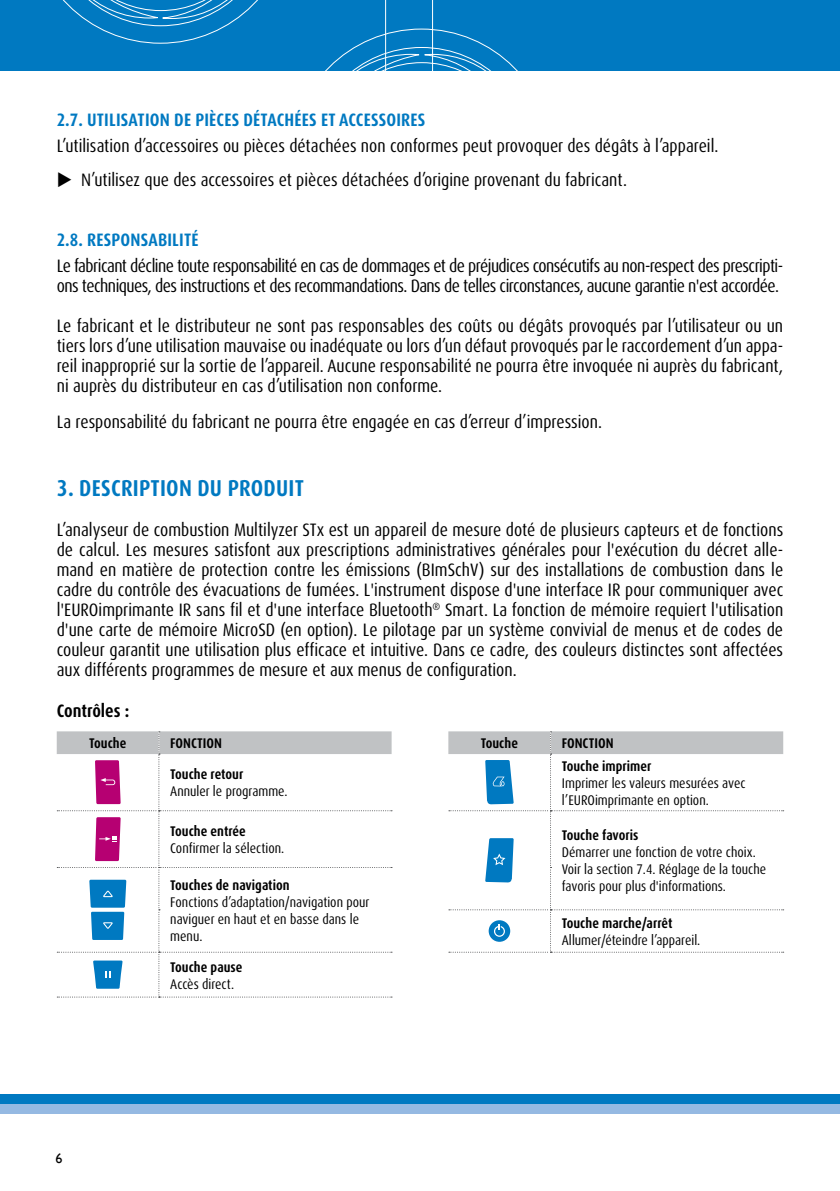
<style>
.page{position:relative;width:840px;height:1191px;background:#fff}
.page>*{position:absolute;margin:0;border:0;box-sizing:border-box;transform-origin:0 0}
.t1{font:700 condensed 23px "Dax Pro";letter-spacing:.01em;color:#0079c1}
.t2{font:condensed 18px/20px "Dax Pro";letter-spacing:-.005em;color:#000;text-align:justify}
.t3{font:condensed 18px/20px "Dax Pro";letter-spacing:-.03em;color:#000}
.t4{font:700 condensed 18px "Dax Pro";letter-spacing:.01em;color:#0079c1}
.t5{font:700 condensed 18px "Dax Pro";color:#000}
.t6{font:condensed 14px/17px "Dax Pro";color:#000}
.t7{font:700 condensed 14px "Dax Pro";color:#000}
.t8{font:14px "Gill Sans";color:#000}
</style>
<div class="page">
<div style="left:0;top:0;width:839px;height:71px;background:#0079c1"></div>
<div style="left:0;top:1094px;width:839px;height:10px;background:#0079c1"></div>
<div style="left:0;top:1104px;width:839px;height:10px;background:#95b9e2"></div>
<svg style="left:839px;top:1094px;width:1px;height:20px"></svg>
<svg style="left:62px;top:0;width:456px;height:71px"></svg>
<svg style="left:57px;top:731px;width:726px;height:266px"></svg>
<p class="t4" style="left:57px;top:108px;width:370px">2.7. UTILISATION DE PIÈCES DÉTACHÉES ET ACCESSOIRES</p>
<p class="t2" style="left:57px;top:136px;width:662px">L’utilisation d’accessoires ou pièces détachées non conformes peut provoquer des dégâts à l’appareil.</p>
<p class="t2" style="left:57px;top:170px;width:571px">◆ N’utilisez que des accessoires et pièces détachées d’origine provenant du fabricant.</p>
<p class="t4" style="left:57px;top:228px;width:143px">2.8. RESPONSABILITÉ</p>
<p class="t3" style="left:57px;top:255px;width:727px">Le fabricant décline toute responsabilité en cas de dommages et de préjudices consécutifs au non-respect des prescripti&shy;ons techniques, des instructions et des recommandations. Dans de telles circonstances, aucune garantie n'est accordée.</p>
<p class="t2" style="left:57px;top:315px;width:727px">Le fabricant et le distributeur ne sont pas responsables des coûts ou dégâts provoqués par l’utilisateur ou un tiers lors d’une utilisation mauvaise ou inadéquate ou lors d’un défaut provoqués par le raccordement d’un appa&shy;reil inapproprié sur la sortie de l’appareil. Aucune responsabilité ne pourra être invoquée ni auprès du fabricant, ni auprès du distributeur en cas d’utilisation non conforme.</p>
<p class="t2" style="left:57px;top:411px;width:546px">La responsabilité du fabricant ne pourra être engagée en cas d’erreur d’impression.</p>
<p class="t1" style="left:57px;top:473px;width:248px">3. DESCRIPTION DU PRODUIT</p>
<p class="t2" style="left:57px;top:519px;width:727px">L’analyseur de combustion Multilyzer STx est un appareil de mesure doté de plusieurs capteurs et de fonctions de calcul. Les mesures satisfont aux prescriptions administratives générales pour l'exécution du décret alle&shy;mand en matière de protection contre les émissions (BImSchV) sur des installations de combustion dans le cadre du contrôle des évacuations de fumées. L'instrument dispose d'une interface IR pour communiquer avec l'EUROimprimante IR sans fil et d'une interface Bluetooth<sup>®</sup> Smart. La fonction de mémoire requiert l'utilisation d'une carte de mémoire MicroSD (en option). Le pilotage par un système convivial de menus et de codes de couleur garantit une utilisation plus efficace et intuitive. Dans ce cadre, des couleurs distinctes sont affectées aux différents programmes de mesure et aux menus de configuration.</p>
<p class="t5" style="left:57px;top:699px;width:74px">Contrôles :</p>
<p class="t7" style="left:89px;top:734px;width:39px">Touche</p>
<p class="t7" style="left:170px;top:734px;width:53px">FONCTION</p>
<p class="t7" style="left:480px;top:734px;width:39px">Touche</p>
<p class="t7" style="left:561px;top:734px;width:53px">FONCTION</p>
<p class="t7" style="left:170px;top:765px;width:75px">Touche retour</p>
<p class="t6" style="left:170px;top:783px;width:119px">Annuler le programme.</p>
<p class="t7" style="left:561px;top:757px;width:91px">Touche imprimer</p>
<p class="t6" style="left:561px;top:774px;width:185px">Imprimer les valeurs mesurées avec l’EUROimprimante en option.</p>
<p class="t7" style="left:170px;top:822px;width:77px">Touche entrée</p>
<p class="t6" style="left:170px;top:840px;width:115px">Confirmer la sélection.</p>
<p class="t7" style="left:561px;top:826px;width:78px">Touche favoris</p>
<p class="t6" style="left:561px;top:844px;width:206px">Démarrer une fonction de votre choix.<br>Voir la section 7.4. Réglage de la touche</p>
<p class="t7" style="left:170px;top:876px;width:121px">Touches de navigation</p>
<p class="t6" style="left:561px;top:878px;width:165px">favoris pour plus d'informations.</p>
<p class="t6" style="left:170px;top:893px;width:201px">Fonctions d’adaptation/navigation pour naviguer en haut et en basse dans le menu.</p>
<p class="t7" style="left:561px;top:914px;width:112px">Touche marche/arrêt</p>
<p class="t6" style="left:561px;top:931px;width:140px">Allumer/éteindre l’appareil.</p>
<p class="t8" style="left:55px;top:1150px;width:8px">6</p>
<p class="t7" style="left:170px;top:957px;width:74px">Touche pause</p>
<p class="t6" style="left:170px;top:975px;width:66px">Accès direct.</p>
</div>
